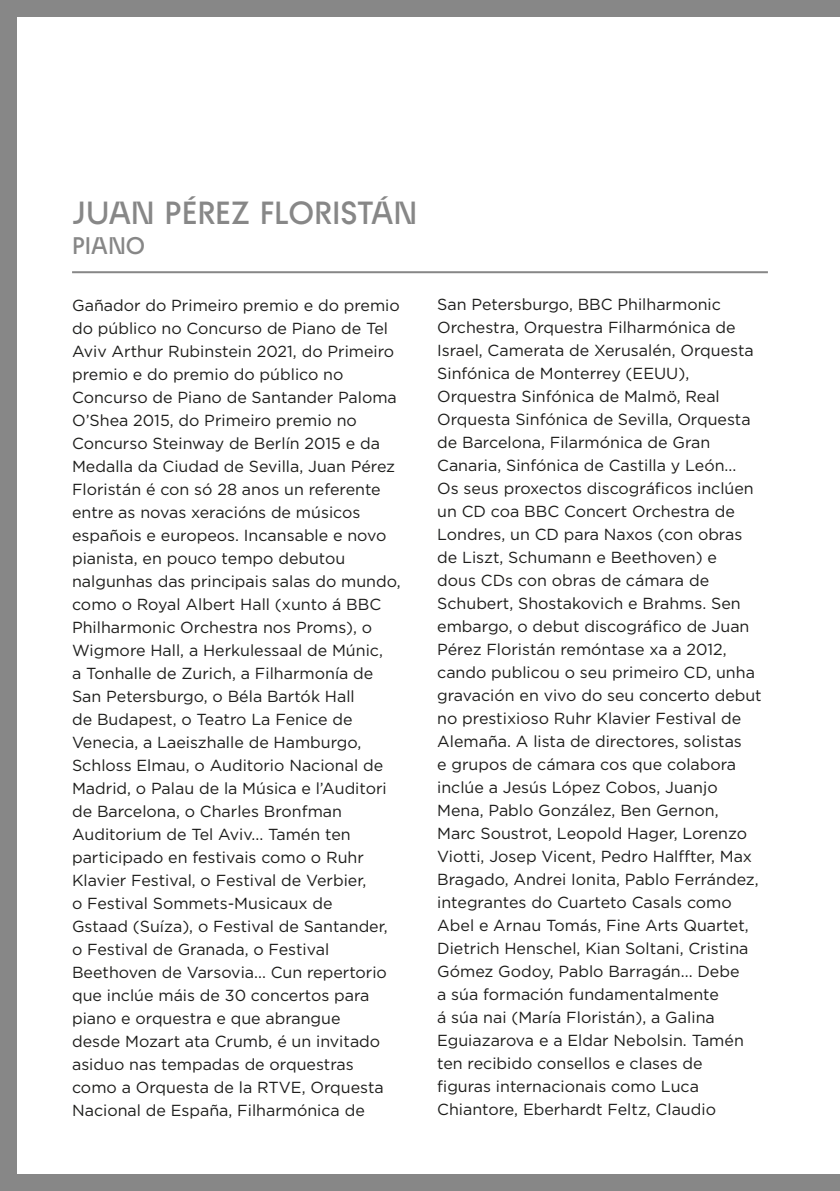
<style>
.page{position:relative;width:840px;height:1191px;background:#fff}
.page>*{position:absolute;margin:0;border:0;box-sizing:border-box;transform-origin:0 0}
.t1{font:600 32px "Raptor V2 Premium";color:#878787}
.t2{font:600 24px "Raptor V2 Premium";color:#878787}
.t3{font:16px/23px "Gotham";color:#1d1d1b}
</style>
<div class="page">
<div style="left:0;top:0;width:839px;height:1191px;background:#878787"></div>
<div style="left:17px;top:17px;width:822px;height:1157px;background:#fff"></div>
<hr style="left:72px;top:271px;width:695px;height:2px;background:#878787">
<h1 class="t1" style="left:72px;top:190px;width:346px">JUAN PÉREZ FLORISTÁN</h1>
<h2 class="t2" style="left:72px;top:229px;width:75px">PIANO</h2>
<p class="t3" style="left:72px;top:293px;width:330px">Gañador do Primeiro premio e do premio do público no Concurso de Piano de Tel Aviv Arthur Rubinstein 2021, do Primeiro premio e do premio do público no Concurso de Piano de Santander Paloma O’Shea 2015, do Primeiro premio no Concurso Steinway de Berlín 2015 e da Medalla da Ciudad de Sevilla, Juan Pérez Floristán é con só 28 anos un referente entre as novas xeracións de músicos españois e europeos. Incansable e novo pianista, en pouco tempo debutou nalgunhas das principais salas do mundo, como o Royal Albert Hall (xunto á BBC Philharmonic Orchestra nos Proms), o Wigmore Hall, a Herkulessaal de Múnic,<br>a Tonhalle de Zurich, a Filharmonía de San Petersburgo, o Béla Bartók Hall<br>de Budapest, o Teatro La Fenice de Venecia, a Laeiszhalle de Hamburgo, Schloss Elmau, o Auditorio Nacional de Madrid, o Palau de la Música e l’Auditori de Barcelona, o Charles Bronfman Auditorium de Tel Aviv... Tamén ten participado en festivais como o Ruhr Klavier Festival, o Festival de Verbier,<br>o Festival Sommets-Musicaux de<br>Gstaad (Suíza), o Festival de Santander, o Festival de Granada, o Festival Beethoven de Varsovia... Cun repertorio que inclúe máis de 30 concertos para piano e orquestra e que abrangue<br>desde Mozart ata Crumb, é un invitado asiduo nas tempadas de orquestras como a Orquesta de la RTVE, Orquesta Nacional de España, Filharmónica de</p>
<p class="t3" style="left:437px;top:293px;width:326px">San Petersburgo, BBC Philharmonic Orchestra, Orquestra Filharmónica de Israel, Camerata de Xerusalén, Orquesta Sinfónica de Monterrey (EEUU), Orquestra Sinfónica de Malmö, Real Orquesta Sinfónica de Sevilla, Orquesta de Barcelona, Filarmónica de Gran Canaria, Sinfónica de Castilla y León...<br>Os seus proxectos discográficos inclúen un CD coa BBC Concert Orchestra de Londres, un CD para Naxos (con obras de Liszt, Schumann e Beethoven) e<br>dous CDs con obras de cámara de Schubert, Shostakovich e Brahms. Sen embargo, o debut discográfico de Juan Pérez Floristán remóntase xa a 2012, cando publicou o seu primeiro CD, unha gravación en vivo do seu concerto debut no prestixioso Ruhr Klavier Festival de Alemaña. A lista de directores, solistas<br>e grupos de cámara cos que colabora inclúe a Jesús López Cobos, Juanjo Mena, Pablo González, Ben Gernon,<br>Marc Soustrot, Leopold Hager, Lorenzo Viotti, Josep Vicent, Pedro Halffter, Max Bragado, Andrei Ionita, Pablo Ferrández, integrantes do Cuarteto Casals como Abel e Arnau Tomás, Fine Arts Quartet, Dietrich Henschel, Kian Soltani, Cristina Gómez Godoy, Pablo Barragán... Debe<br>a súa formación fundamentalmente<br>á súa nai (María Floristán), a Galina Eguiazarova e a Eldar Nebolsin. Tamén ten recibido consellos e clases de<br>figuras internacionais como Luca Chiantore, Eberhardt Feltz, Claudio</p>
</div>
